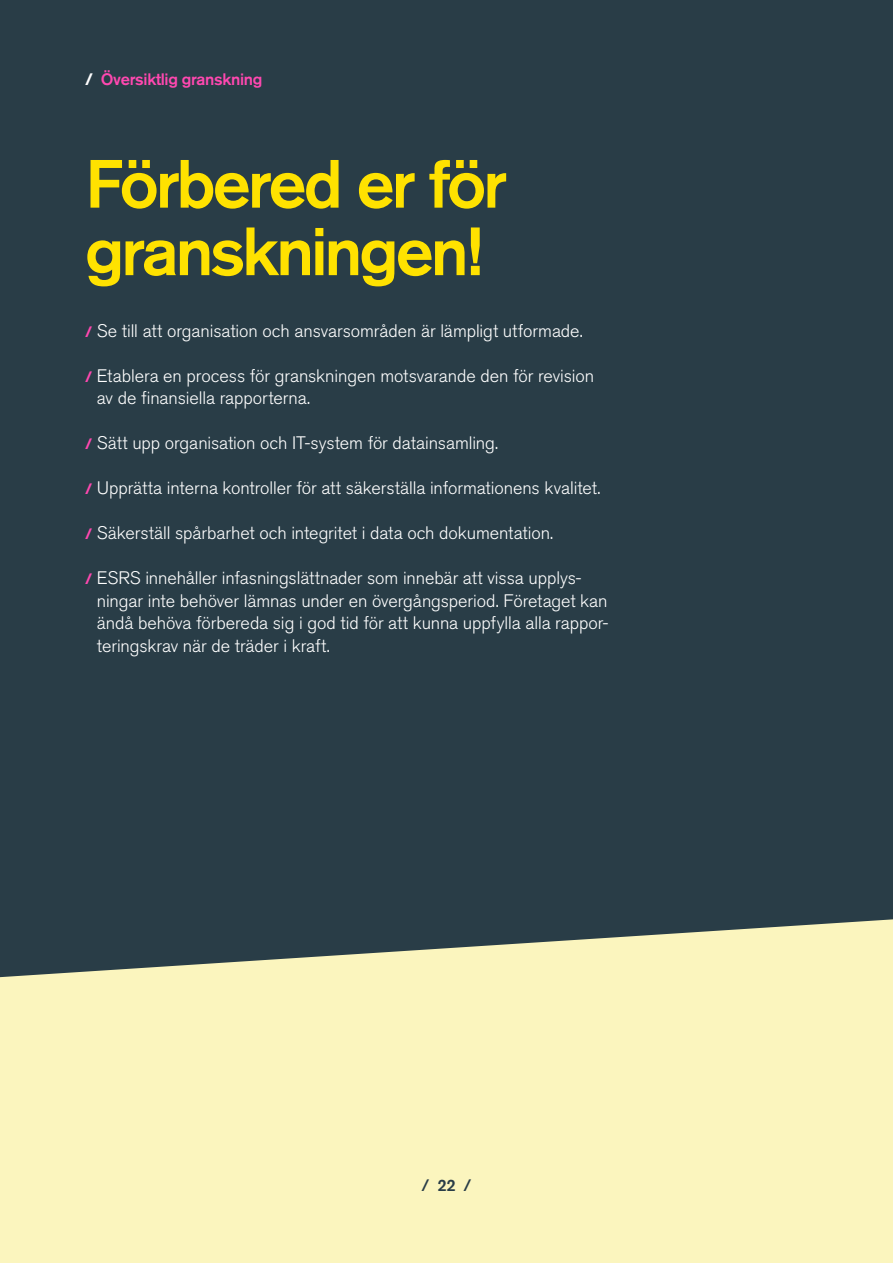
<style>
.page{position:relative;width:893px;height:1263px;background:#293d47}
.page>*{position:absolute;margin:0;border:0;box-sizing:border-box;transform-origin:0 0}
.t1{font:500 67.5px/67.5px "Akzidenz Grotesk BE";letter-spacing:-.045em;color:#ffe200}
.t2{font:300 18px/22.5px "Akzidenz Grotesk BE";letter-spacing:-.005em;color:#fff}
.t3{font:500 16.5px "Akzidenz Grotesk BE";letter-spacing:-.02em;color:#ff48b0}
.t4{font:500 16.5px "Akzidenz Grotesk BE";color:#293d47}
.s1{font-weight:700;color:#fff}
.s2{font-weight:700;font-size:15px;color:#ff48b0}
</style>
<div class="page">
<svg style="left:0;top:919px;width:893px;height:344px;background:#e8e5b3"></svg>
<p class="t3" style="left:85px;top:69px;width:179px"><span class="s1">/</span> Översiktlig granskning</p>
<p class="t1" style="left:85px;top:150px;width:424px">Förbered er för granskningen!</p>
<p class="t2" style="left:85px;top:320px;width:499px"><span class="s2">/</span> Se till att organisation och ansvarsområden är lämpligt utformade.</p>
<p class="t2" style="left:97px;top:365px;width:499px;text-indent:-12px"><span class="s2">/</span> Etablera en process för granskningen motsvarande den för revision av de finansiella rapporterna.</p>
<p class="t2" style="left:85px;top:432px;width:415px"><span class="s2">/</span> Sätt upp organisation och IT-system för datainsamling.</p>
<p class="t2" style="left:85px;top:477px;width:517px"><span class="s2">/</span> Upprätta interna kontroller för att säkerställa informationens kvalitet.</p>
<p class="t2" style="left:85px;top:522px;width:470px"><span class="s2">/</span> Säkerställ spårbarhet och integritet i data och dokumentation.</p>
<p class="t2" style="left:97px;top:567px;width:513px;text-indent:-12px"><span class="s2">/</span> ESRS innehåller infasningslättnader som innebär att vissa upplys&shy;ningar inte behöver lämnas under en övergångsperiod. Företaget kan ändå behöva förbereda sig i god tid för att kunna uppfylla alla rappor&shy;teringskrav när de träder i kraft.</p>
<p class="t4" style="left:421px;top:1175px;width:51px">/ 22 /</p>
</div>
